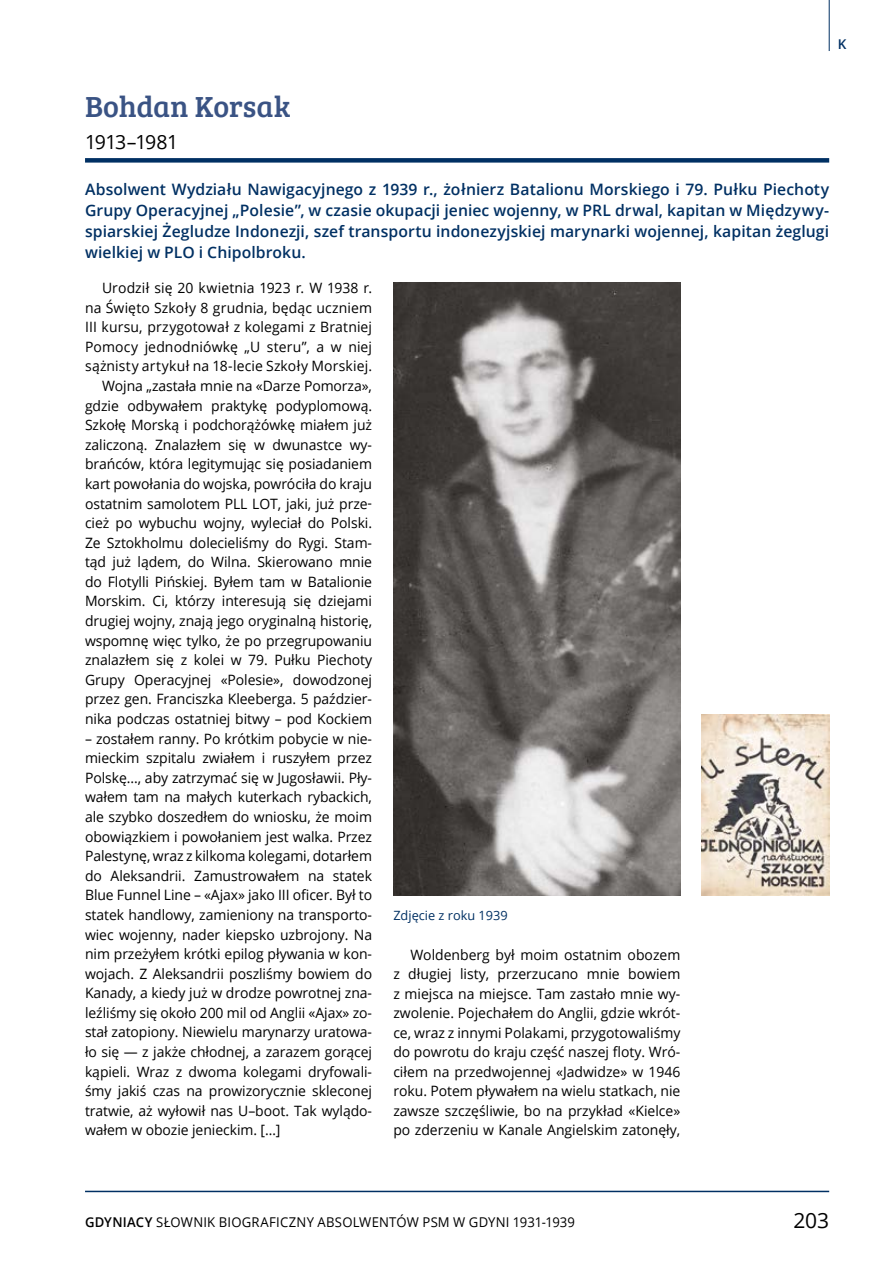
<style>
.page{position:relative;width:893px;height:1263px;background:#fff}
.page>*{position:absolute;margin:0;border:0;box-sizing:border-box;transform-origin:0 0}
.t1{font:30px "Bree Serif";color:#3a5384}
.t2{font:21px "Open Sans";color:#000}
.t3{font:19.5px "Open Sans";letter-spacing:-.045em;color:#000}
.t4{font:600 15.75px/21px "Open Sans";letter-spacing:.005em;color:#003063;text-align:justify}
.t5{font:14.25px/19.6px "Open Sans";letter-spacing:-.005em;color:#000;text-align:justify}
.t6{font:13.5px "Open Sans";letter-spacing:.015em;color:#000}
.t7{font:600 13.5px "Open Sans";color:#003063}
.t8{font:12.75px "Open Sans";color:#003063}
.s1{font-weight:600}
</style>
<div class="page">
<hr style="left:85px;top:1191px;width:744px;height:1px;background:#003063">
<hr style="left:829px;top:0;width:1px;height:51px;background:#003063">
<div style="left:85px;top:158px;width:744px;height:5px;background:#003063"></div>
<img style="left:393px;top:282px;width:287px;height:613px">
<img style="left:702px;top:714px;width:128px;height:181px">
<p class="t7" style="left:838px;top:34px;width:10px">K</p>
<h1 class="t1" style="left:85px;top:85px;width:207px">Bohdan Korsak</h1>
<h3 class="t3" style="left:85px;top:128px;width:95px">1913–1981</h3>
<p class="t4" style="left:85px;top:178px;width:746px">Absolwent Wydziału Nawigacyjnego z 1939 r., żołnierz Batalionu Morskiego i 79. Pułku Piechoty Grupy Operacyjnej „Polesie”, w czasie okupacji jeniec wojenny, w PRL drwal, kapitan w Międzywy&shy;spiarskiej Żegludze Indonezji, szef transportu indonezyjskiej marynarki wojennej, kapitan żeglugi wielkiej w PLO i Chipolbroku.</p>
<p class="t5" style="left:85px;top:278px;width:289px;text-align:right">Urodził się 20 kwietnia 1923 r. W 1938 r. na Święto Szkoły 8 grudnia, będąc uczniem III kursu, przygotował z kolegami z Bratniej Pomocy jednodniówkę „U steru”, a w niej sążnisty artykuł na 18-lecie Szkoły Morskiej.<br>Wojna „zastała mnie na «Darze Pomorza», gdzie odbywałem praktykę podyplomową.<br>Szkołę Morską i podchorążówkę miałem już zaliczoną. Znalazłem się w dwunastce wy&shy;brańców, która legitymując się posiadaniem kart powołania do wojska, powróciła do kraju ostatnim samolotem PLL LOT, jaki, już prze&shy;cież po wybuchu wojny, wyleciał do Polski.<br>Ze Sztokholmu dolecieliśmy do Rygi. Stam&shy;tąd już lądem, do Wilna. Skierowano mnie do Flotylli Pińskiej. Byłem tam w Batalionie Morskim. Ci, którzy interesują się dziejami drugiej wojny, znają jego oryginalną historię, wspomnę więc tylko, że po przegrupowaniu znalazłem się z kolei w 79. Pułku Piechoty Grupy Operacyjnej «Polesie», dowodzonej przez gen. Franciszka Kleeberga. 5 paździer&shy;nika podczas ostatniej bitwy – pod Kockiem</p>
<p class="t5" style="left:85px;top:728px;width:289px">– zostałem ranny. Po krótkim pobycie w nie&shy;mieckim szpitalu zwiałem i ruszyłem przez Polskę..., aby zatrzymać się w Jugosławii. Pły&shy;wałem tam na małych kuterkach rybackich, ale szybko doszedłem do wniosku, że moim obowiązkiem i powołaniem jest walka. Przez Palestynę, wraz z kilkoma kolegami, dotarłem do Aleksandrii. Zamustrowałem na statek Blue Funnel Line – «Ajax» jako III oficer. Był to statek handlowy, zamieniony na transporto&shy;wiec wojenny, nader kiepsko uzbrojony. Na nim przeżyłem krótki epilog pływania w kon&shy;wojach. Z Aleksandrii poszliśmy bowiem do Kanady, a kiedy już w drodze powrotnej zna&shy;leźliśmy się około 200 mil od Anglii «Ajax» zo&shy;stał zatopiony. Niewielu marynarzy uratowa&shy;ło się — z jakże chłodnej, a zarazem gorącej kąpieli. Wraz z dwoma kolegami dryfowali&shy;śmy jakiś czas na prowizorycznie skleconej tratwie, aż wyłowił nas U–boot. Tak wylądo&shy;wałem w obozie jenieckim. […]</p>
<p class="t8" style="left:393px;top:907px;width:116px">Zdjęcie z roku 1939</p>
<p class="t5" style="left:393px;top:944px;width:289px;text-indent:17px">Woldenberg był moim ostatnim obozem z długiej listy, przerzucano mnie bowiem z miejsca na miejsce. Tam zastało mnie wy&shy;zwolenie. Pojechałem do Anglii, gdzie wkrót&shy;ce, wraz z innymi Polakami, przygotowaliśmy do powrotu do kraju część naszej floty. Wró&shy;ciłem na przedwojennej «Jadwidze» w 1946 roku. Potem pływałem na wielu statkach, nie zawsze szczęśliwie, bo na przykład «Kielce» po zderzeniu w Kanale Angielskim zatonęły,</p>
<p class="t6" style="left:85px;top:1212px;width:491px"><span class="s1">GDYNIACY</span> SŁOWNIK BIOGRAFICZNY ABSOLWENTÓW PSM W GDYNI 1931-1939</p>
<h2 class="t2" style="left:793px;top:1206px;width:37px">203</h2>
</div>
